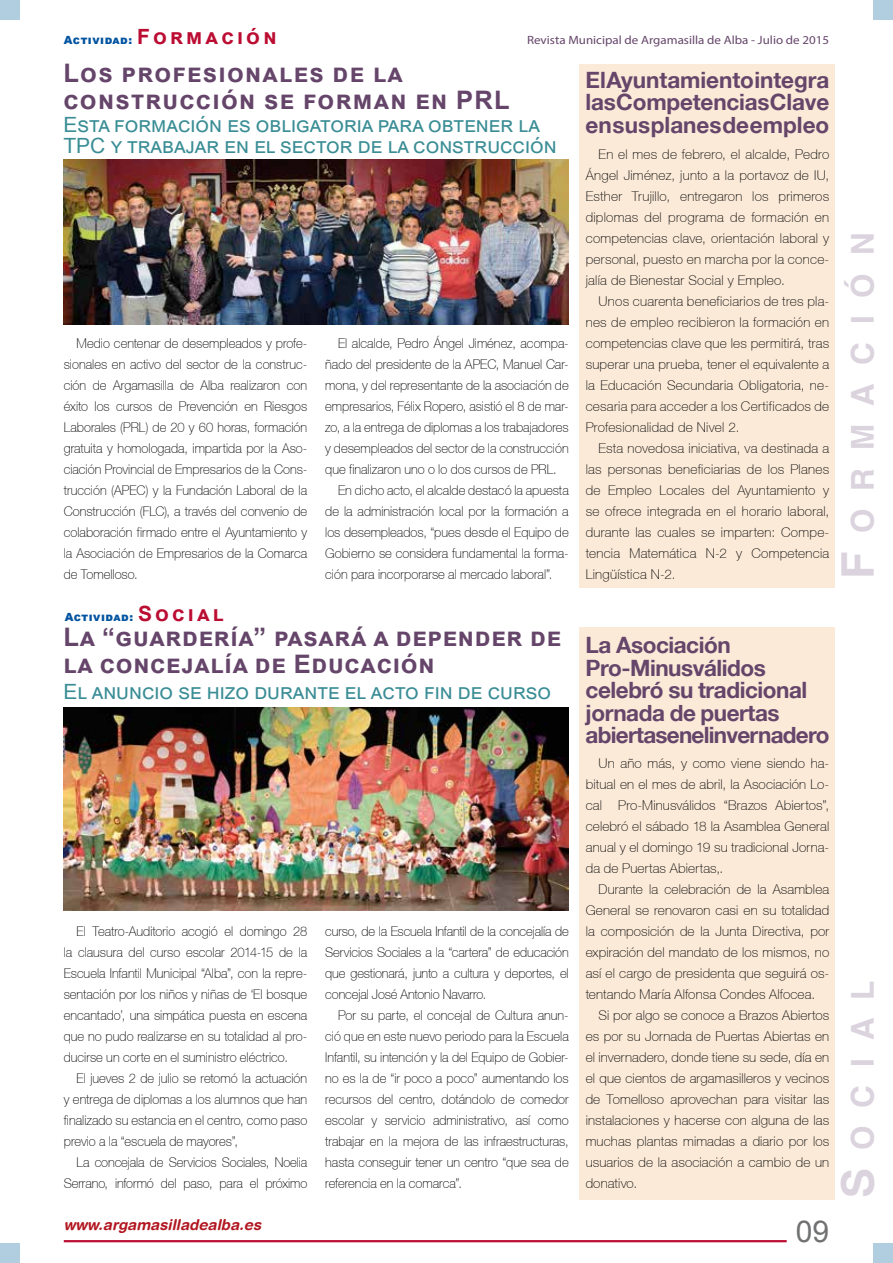
<style>
.page{position:relative;width:893px;height:1263px;background:#fff}
.page>*{position:absolute;margin:0;border:0;box-sizing:border-box;transform-origin:0 0}
.t1{font:700 31.5px "Helvetica";letter-spacing:.57em;color:#dbd3dd}
.t2{font:30px "Arial";color:#707172}
.t3{font:700 25.5px/27px "Arial";letter-spacing:.03em;color:#65456a}
.t4{font:700 25.5px/27px "Arial";letter-spacing:.05em;color:#65456a}
.t5{font:700 22.5px/22.5px "Helvetica 75";letter-spacing:-.02em;color:#65456a;text-align:justify}
.t6{font:21px/21px "Arial";color:#3a8d95}
.t7{font:italic 700 15px "Helvetica Rounded";color:#b21721}
.t8{font:100 13.5px/21px "Helvetica 35";color:#000;text-align:justify;scale:.95 1}
.t9{font:100 13.5px/21px "Helvetica 35";color:#000;text-align:justify}
.t10{font:12px "Myriad Pro";color:#65456a;scale:1.08 1}
.t11{font:900 11.25px "Arial";letter-spacing:.055em;color:#0053a0}
.s1{font-weight:700;font-size:21px;color:#bb0c32}
.s2{font-size:45px}
</style>
<div class="page">
<div style="left:873px;top:1243px;width:20px;height:20px;background:#b0cedf"></div>
<div style="left:0;top:1243px;width:20px;height:20px;background:#b0cedf"></div>
<hr style="left:64px;top:1240px;width:723px;height:2px;background:#bb0c32">
<div style="left:873px;top:0;width:20px;height:20px;background:#b0cedf"></div>
<div style="left:0;top:0;width:20px;height:20px;background:#b0cedf"></div>
<img style="left:64px;top:160px;width:505px;height:164px">
<div style="left:580px;top:64px;width:255px;height:523px;background:#fbead8"></div>
<img style="left:64px;top:707px;width:505px;height:203px">
<div style="left:580px;top:627px;width:255px;height:572px;background:#fbead8"></div>
<p class="t11" style="left:64px;top:31px;width:214px">Actividad: <span class="s1">Formación</span></p>
<p class="t10" style="left:527px;top:32px;width:281px">Revista Municipal de Argamasilla de Alba - Julio de 2015</p>
<h3 class="t4" style="left:63px;top:60px;width:448px">Los profesionales de la construcción se forman en PRL</h3>
<h3 class="t6" style="left:63px;top:114px;width:495px">Esta formación es obligatoria para obtener la<br>TPC y trabajar en el sector de la construcción</h3>
<p class="t8" style="left:64px;top:333px;width:258px;text-indent:13px">Medio centenar de desempleados y profe&shy;sionales en activo del sector de la construc&shy;ción de Argamasilla de Alba realizaron con éxito los cursos de Prevención en Riesgos Laborales (PRL) de 20 y 60 horas, formación gratuita y homologada, impartida por la Aso&shy;ciación Provincial de Empresarios de la Cons&shy;trucción (APEC) y la Fundación Laboral de la Construcción (FLC), a través del convenio de colaboración firmado entre el Ayuntamiento y la Asociación de Empresarios de la Comarca de Tomelloso.</p>
<p class="t8" style="left:338px;top:333px;width:244px">El alcalde, Pedro Ángel Jiménez, acompa-</p>
<p class="t8" style="left:325px;top:354px;width:258px">ñado del presidente de la APEC, Manuel Car-</p>
<p class="t8" style="left:325px;top:375px;width:258px">mona, y del representante de la asociación de</p>
<p class="t8" style="left:325px;top:396px;width:258px">empresarios, Félix Ropero, asistió el 8 de mar-</p>
<p class="t8" style="left:325px;top:417px;width:258px">zo, a la entrega de diplomas a los trabajadores</p>
<p class="t8" style="left:325px;top:438px;width:258px">y desempleados del sector de la construcción</p>
<p class="t8" style="left:325px;top:459px;width:245px">que finalizaron uno o lo dos cursos de PRL.</p>
<p class="t8" style="left:338px;top:480px;width:244px">En dicho acto, el alcalde destacó la apuesta</p>
<p class="t8" style="left:325px;top:501px;width:258px">de la administración local por la formación a</p>
<p class="t8" style="left:325px;top:522px;width:258px">los desempleados, “pues desde el Equipo de</p>
<p class="t8" style="left:325px;top:543px;width:258px">Gobierno se considera fundamental la forma-</p>
<p class="t8" style="left:325px;top:564px;width:241px">ción para incorporarse al mercado laboral”.</p>
<p class="t11" style="left:65px;top:608px;width:161px">Actividad: <span class="s1">Social</span></p>
<h3 class="t3" style="left:63px;top:623px;width:499px">La “guardería” pasará a depender de la concejalía de Educación</h3>
<h3 class="t6" style="left:63px;top:681px;width:489px">El anuncio se hizo durante el acto fin de curso</h3>
<p class="t8" style="left:64px;top:921px;width:258px;text-indent:13px">El Teatro-Auditorio acogió el domingo 28 la clausura del curso escolar 2014-15 de la Escuela Infantil Municipal “Alba”, con la repre&shy;sentación por los niños y niñas de ‘El bosque encantado’, una simpática puesta en escena que no pudo realizarse en su totalidad al pro&shy;ducirse un corte en el suministro eléctrico.</p>
<p class="t8" style="left:64px;top:1068px;width:258px;text-indent:13px">El jueves 2 de julio se retomó la actuación y entrega de diplomas a los alumnos que han finalizado su estancia en el centro, como paso previo a la “escuela de mayores”,</p>
<p class="t8" style="left:64px;top:1152px;width:258px;text-align:right">La concejala de Servicios Sociales, Noelia<br>Serrano, informó del paso, para el próximo</p>
<p class="t8" style="left:325px;top:921px;width:258px">curso, de la Escuela Infantil de la concejalía de Servicios Sociales a la “cartera” de educación que gestionará, junto a cultura y deportes, el concejal José Antonio Navarro.</p>
<p class="t8" style="left:325px;top:1005px;width:258px;text-indent:13px">Por su parte, el concejal de Cultura anun&shy;ció que en este nuevo periodo para la Escuela Infantil, su intención y la del Equipo de Gobier&shy;no es la de “ir poco a poco” aumentando los recursos del centro, dotándolo de comedor escolar y servicio administrativo, así como trabajar en la mejora de las infraestructuras, hasta conseguir tener un centro “que sea de referencia en la comarca”.</p>
<h3 class="t5" style="left:586px;top:68px;width:245px">El Ayuntamiento integra las Competencias Clave en sus planes de empleo</h3>
<p class="t9" style="left:586px;top:144px;width:245px;text-indent:13px">En el mes de febrero, el alcalde, Pedro Ángel Jiménez, junto a la portavoz de IU, Esther Trujillo, entregaron los primeros diplomas del programa de formación en competencias clave, orientación laboral y personal, puesto en marcha por la conce&shy;jalía de Bienestar Social y Empleo.</p>
<p class="t9" style="left:586px;top:291px;width:245px;text-indent:13px">Unos cuarenta beneficiarios de tres pla&shy;nes de empleo recibieron la formación en competencias clave que les permitirá, tras superar una prueba, tener el equivalente a la Educación Secundaria Obligatoria, ne&shy;cesaria para acceder a los Certificados de Profesionalidad de Nivel 2.</p>
<p class="t9" style="left:586px;top:438px;width:245px;text-indent:13px">Esta novedosa iniciativa, va destinada a las personas beneficiarias de los Planes de Empleo Locales del Ayuntamiento y se ofrece integrada en el horario laboral, durante las cuales se imparten: Compe&shy;tencia Matemática N-2 y Competencia Lingüística N-2.</p>
<h3 class="t5" style="left:586px;top:633px;width:245px;text-align:left">La Asociación<br>Pro-Minusválidos celebró su tradicional jornada de puertas abiertas en el invernadero</h3>
<p class="t9" style="left:586px;top:753px;width:245px;text-indent:13px">Un año más, y como viene siendo ha&shy;bitual en el mes de abril, la Asociación Lo&shy;cal Pro-Minusválidos “Brazos Abiertos”, celebró el sábado 18 la Asamblea General anual y el domingo 19 su tradicional Jorna&shy;da de Puertas Abiertas,.</p>
<p class="t9" style="left:586px;top:879px;width:245px;text-indent:13px">Durante la celebración de la Asamblea General se renovaron casi en su totalidad la composición de la Junta Directiva, por expiración del mandato de los mismos, no así el cargo de presidenta que seguirá os&shy;tentando María Alfonsa Condes Alfocea.</p>
<p class="t9" style="left:586px;top:1005px;width:245px;text-indent:13px">Si por algo se conoce a Brazos Abiertos es por su Jornada de Puertas Abiertas en el invernadero, donde tiene su sede, día en el que cientos de argamasilleros y vecinos de Tomelloso aprovechan para visitar las instalaciones y hacerse con alguna de las muchas plantas mimadas a diario por los usuarios de la asociación a cambio de un donativo.</p>
<p class="t7" style="left:64px;top:1215px;width:199px">www.argamasilladealba.es</p>
<h2 class="t2" style="left:796px;top:1211px;width:35px">09</h2>
<h1 class="t1" style="left:843px;top:579px;width:348px;rotate:-90deg"><span class="s2">F</span>ormación</h1>
<h1 class="t1" style="left:843px;top:1198px;width:220px;rotate:-90deg"><span class="s2">S</span>ocial</h1>
</div>
